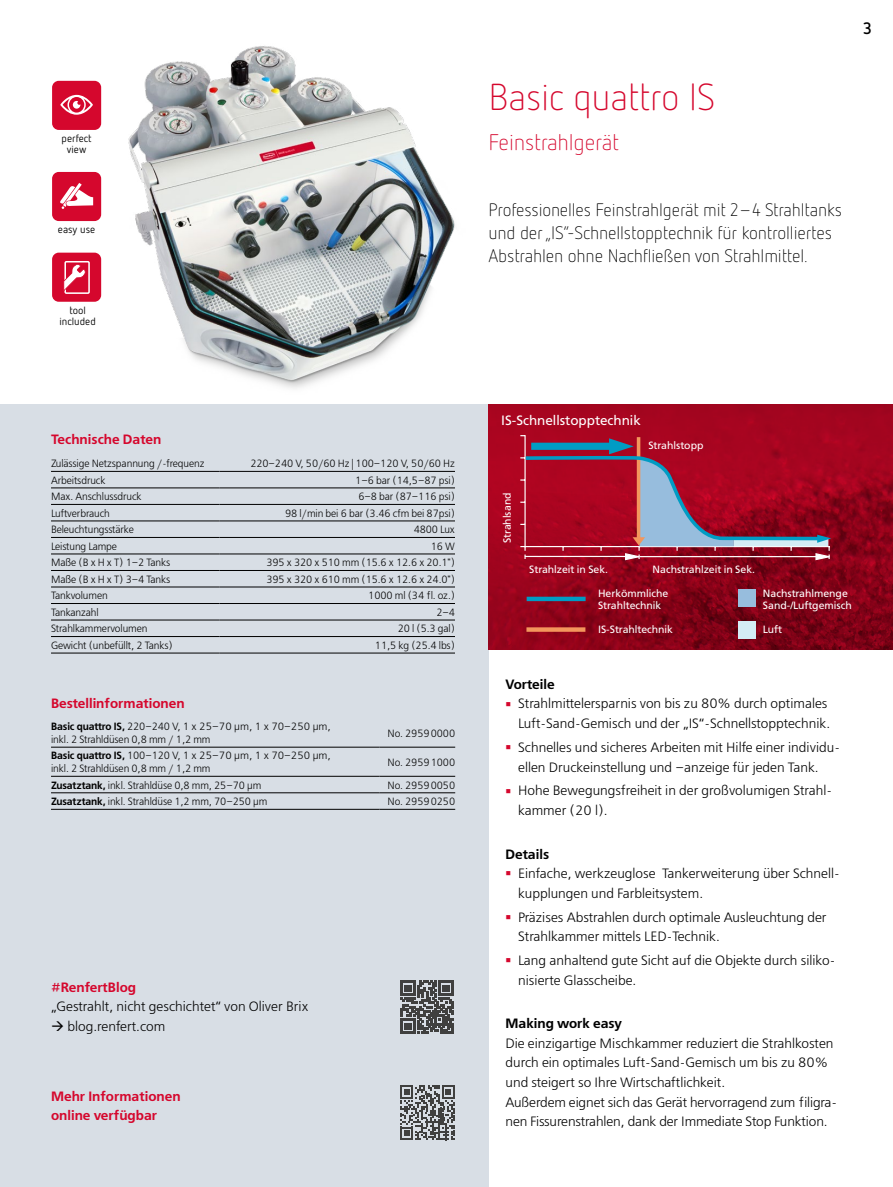
<style>
.page{position:relative;width:893px;height:1187px;background:#fff}
.page>*{position:absolute;margin:0;border:0;box-sizing:border-box;transform-origin:0 0}
.t1{font:300 37.5px "Netto Pro";letter-spacing:-.01em;color:#d5072d}
.t2{font:300 22.5px "Netto Pro";letter-spacing:-.01em;color:#d5072d}
.t3{font:300 18px/23.2px "Netto Pro";letter-spacing:-.01em;color:#000}
.t4{font:700 16.5px "Netto Pro";color:#000}
.t5{font:300 13.5px/19.6px "Free Set";color:#000}
.t6{font:600 13.5px/19.6px "Free Set";color:#d5072d}
.t7{font:600 13.5px "Free Set";color:#000}
.t8{font:13.5px "Free Set";color:#fff}
.t9{font:300 10.5px/12.6px "Free Set";letter-spacing:-.01em;color:#000;scale:.96 1}
.t10{font:10.5px/12px "Free Set";color:#fff}
.t11{font:10.5px/10.5px "Netto Pro";color:#000;text-align:center}
.s1{font-weight:600}
</style>
<div class="page">
<div style="left:0;top:404px;width:488px;height:782px;background:#d8dee5"></div>
<svg style="left:488px;top:404px;width:405px;height:245px;background:#91031a"></svg>
<img style="left:128px;top:46px;width:327px;height:343px">
<div style="left:52px;top:81px;width:49px;height:49px;background:#d5072d;border-radius:7px"></div>
<svg style="left:60px;top:95px;width:33px;height:20px"></svg>
<div style="left:52px;top:172px;width:49px;height:49px;background:#d5072d;border-radius:7px"></div>
<svg style="left:60px;top:183px;width:33px;height:26px"></svg>
<div style="left:52px;top:252px;width:49px;height:50px;background:#d5072d;border-radius:7px"></div>
<div style="left:64px;top:261px;width:26px;height:33px;border:2px solid #fff"></div>
<svg style="left:63px;top:264px;width:23px;height:28px"></svg>
<svg style="left:400px;top:1085px;width:55px;height:54px"></svg>
<hr style="left:51px;top:471px;width:169px;height:1px;background:#000">
<hr style="left:220px;top:471px;width:235px;height:1px;background:#000">
<hr style="left:51px;top:570px;width:169px;height:1px;background:#000">
<hr style="left:220px;top:570px;width:235px;height:1px;background:#000">
<hr style="left:51px;top:586px;width:169px;height:1px;background:#000">
<hr style="left:220px;top:586px;width:235px;height:1px;background:#000">
<hr style="left:51px;top:603px;width:169px;height:1px;background:#000">
<hr style="left:220px;top:603px;width:235px;height:1px;background:#000">
<hr style="left:51px;top:619px;width:169px;height:1px;background:#000">
<hr style="left:220px;top:619px;width:235px;height:1px;background:#000">
<hr style="left:51px;top:636px;width:169px;height:1px;background:#000">
<hr style="left:220px;top:636px;width:235px;height:1px;background:#000">
<hr style="left:51px;top:652px;width:169px;height:1px;background:#000">
<hr style="left:220px;top:652px;width:235px;height:1px;background:#000">
<hr style="left:51px;top:487px;width:169px;height:1px;background:#000">
<hr style="left:220px;top:487px;width:235px;height:1px;background:#000">
<hr style="left:51px;top:504px;width:169px;height:1px;background:#000">
<hr style="left:220px;top:504px;width:235px;height:1px;background:#000">
<hr style="left:51px;top:520px;width:169px;height:1px;background:#000">
<hr style="left:220px;top:520px;width:235px;height:1px;background:#000">
<hr style="left:51px;top:537px;width:169px;height:1px;background:#000">
<hr style="left:220px;top:537px;width:235px;height:1px;background:#000">
<hr style="left:51px;top:553px;width:169px;height:1px;background:#000">
<hr style="left:220px;top:553px;width:235px;height:1px;background:#000">
<hr style="left:51px;top:776px;width:328px;height:1px;background:#000">
<hr style="left:51px;top:792px;width:328px;height:1px;background:#000">
<hr style="left:51px;top:809px;width:328px;height:1px;background:#000">
<hr style="left:379px;top:776px;width:76px;height:1px;background:#000">
<hr style="left:379px;top:792px;width:76px;height:1px;background:#000">
<hr style="left:379px;top:809px;width:76px;height:1px;background:#000">
<hr style="left:51px;top:746px;width:328px;height:1px;background:#000">
<hr style="left:379px;top:746px;width:76px;height:1px;background:#000">
<svg style="left:401px;top:980px;width:52px;height:53px"></svg>
<div style="left:527px;top:596px;width:59px;height:5px;background:#009cc4"></div>
<svg style="left:526px;top:627px;width:59px;height:4px"></svg>
<div style="left:739px;top:589px;width:17px;height:17px;background:#97bddd"></div>
<div style="left:739px;top:621px;width:17px;height:17px;background:#d4ecf5"></div>
<svg style="left:520px;top:435px;width:311px;height:126px;background:#9d2640"></svg>
<hr style="left:525px;top:556px;width:104px;height:1px;background:#fff">
<hr style="left:639px;top:556px;width:182px;height:1px;background:#fff">
<p class="t11" style="left:62px;top:133px;width:32px">perfect view</p>
<p class="t11" style="left:58px;top:224px;width:39px">easy use</p>
<p class="t11" style="left:59px;top:305px;width:38px">tool included</p>
<h1 class="t1" style="left:488px;top:73px;width:228px">Basic quattro IS</h1>
<h2 class="t2" style="left:488px;top:128px;width:132px">Feinstrahlgerät</h2>
<h3 class="t3" style="left:488px;top:197px;width:355px">Professionelles Feinstrahlgerät mit 2–4 Strahltanks und der „IS“-Schnellstopptechnik für kontrolliertes<br>Abstrahlen ohne Nachfließen von Strahlmittel.</h3>
<p class="t4" style="left:863px;top:17px;width:10px">3</p>
<p class="t6" style="left:51px;top:430px;width:112px">Technische Daten</p>
<p class="t9" style="left:51px;top:457px;width:161px">Zulässige Netzspannung /-frequenz</p>
<p class="t9" style="left:250px;top:457px;width:215px">220–240 V, 50/60 Hz | 100–120 V, 50/60 Hz</p>
<p class="t9" style="left:51px;top:474px;width:58px">Arbeitsdruck</p>
<p class="t9" style="left:355px;top:474px;width:105px">1–6 bar (14,5–87 psi)</p>
<p class="t9" style="left:51px;top:490px;width:96px">Max. Anschlussdruck</p>
<p class="t9" style="left:358px;top:490px;width:102px">6–8 bar (87–116 psi)</p>
<p class="t9" style="left:51px;top:507px;width:63px">Luftverbrauch</p>
<p class="t9" style="left:285px;top:507px;width:179px">98 l/min bei 6 bar (3.46 cfm bei 87psi)</p>
<p class="t9" style="left:51px;top:523px;width:88px">Beleuchtungsstärke</p>
<p class="t9" style="left:414px;top:523px;width:45px">4800 Lux</p>
<p class="t9" style="left:51px;top:540px;width:70px">Leistung Lampe</p>
<p class="t9" style="left:431px;top:540px;width:27px">16 W</p>
<p class="t9" style="left:51px;top:556px;width:126px">Maße (B x H x T) 1–2 Tanks</p>
<p class="t9" style="left:266px;top:556px;width:198px">395 x 320 x 510 mm (15.6 x 12.6 x 20.1")</p>
<p class="t9" style="left:51px;top:573px;width:126px">Maße (B x H x T) 3–4 Tanks</p>
<p class="t9" style="left:266px;top:573px;width:198px">395 x 320 x 610 mm (15.6 x 12.6 x 24.0")</p>
<p class="t9" style="left:51px;top:589px;width:61px">Tankvolumen</p>
<p class="t9" style="left:368px;top:589px;width:92px">1000 ml (34 fl. oz.)</p>
<p class="t9" style="left:51px;top:606px;width:51px">Tankanzahl</p>
<p class="t9" style="left:436px;top:606px;width:21px">2–4</p>
<p class="t9" style="left:51px;top:622px;width:102px">Strahlkammervolumen</p>
<p class="t9" style="left:398px;top:622px;width:61px">20 l (5.3 gal)</p>
<p class="t9" style="left:51px;top:639px;width:128px">Gewicht (unbefüllt, 2 Tanks)</p>
<p class="t9" style="left:375px;top:639px;width:85px">11,5 kg (25.4 lbs)</p>
<p class="t6" style="left:51px;top:693px;width:135px">Bestellinformationen</p>
<p class="t9" style="left:51px;top:720px;width:293px"><span class="s1">Basic quattro IS,</span> 220–240 V, 1 x 25–70 µm, 1 x 70–250 µm, inkl. 2 Strahldüsen 0,8 mm / 1,2 mm</p>
<p class="t9" style="left:387px;top:726px;width:72px">No. 29590000</p>
<p class="t9" style="left:51px;top:749px;width:293px"><span class="s1">Basic quattro IS,</span> 100–120 V, 1 x 25–70 µm, 1 x 70–250 µm, inkl. 2 Strahldüsen 0,8 mm / 1,2 mm</p>
<p class="t9" style="left:387px;top:756px;width:72px">No. 29591000</p>
<p class="t9" style="left:51px;top:778px;width:221px"><span class="s1">Zusatztank,</span> inkl. Strahldüse 0,8 mm, 25–70 μ m</p>
<p class="t9" style="left:387px;top:778px;width:72px">No. 29590050</p>
<p class="t9" style="left:51px;top:795px;width:227px"><span class="s1">Zusatztank,</span> inkl. Strahldüse 1,2 mm, 70–250 μm</p>
<p class="t9" style="left:387px;top:795px;width:72px">No. 29590250</p>
<p class="t6" style="left:51px;top:977px;width:87px">#RenfertBlog</p>
<p class="t5" style="left:51px;top:997px;width:259px">„Gestrahlt, nicht geschichtet“ von Oliver Brix</p>
<p class="t5" style="left:51px;top:1016px;width:116px">→ blog.renfert.com</p>
<p class="t6" style="left:51px;top:1086px;width:131px">Mehr Informationen online verfügbar</p>
<p class="t8" style="left:501px;top:412px;width:141px">IS-Schnellstopptechnik</p>
<p class="t10" style="left:648px;top:439px;width:57px">Strahlstopp</p>
<p class="t10" style="left:501px;top:543px;width:52px;rotate:-90deg">Strahlsand</p>
<p class="t10" style="left:529px;top:563px;width:80px">Strahlzeit in Sek.</p>
<p class="t10" style="left:653px;top:563px;width:104px">Nachstrahlzeit in Sek.</p>
<p class="t10" style="left:598px;top:587px;width:72px">Herkömmliche<br>Strahltechnik</p>
<p class="t10" style="left:763px;top:587px;width:90px">Nachstrahlmenge<br>Sand-/Luftgemisch</p>
<p class="t10" style="left:598px;top:623px;width:77px">IS-Strahltechnik</p>
<p class="t10" style="left:763px;top:623px;width:21px">Luft</p>
<p class="t7" style="left:505px;top:676px;width:51px">Vorteile</p>
<p class="t5" style="left:518px;top:694px;width:313px">Strahlmittelersparnis von bis zu 80% durch optimales<br>Luft-Sand-Gemisch und der „IS“-Schnellstopptechnik.</p>
<p class="t5" style="left:518px;top:737px;width:323px">Schnelles und sicheres Arbeiten mit Hilfe einer individu&shy;ellen Druckeinstellung und –anzeige für jeden Tank.</p>
<p class="t5" style="left:518px;top:781px;width:315px">Hohe Bewegungsfreiheit in der großvolumigen Strahl&shy;kammer (20 l).</p>
<p class="t7" style="left:505px;top:845px;width:45px">Details</p>
<p class="t5" style="left:518px;top:863px;width:323px">Einfache, werkzeuglose Tankerweiterung über Schnell&shy;kupplungen und Farbleitsystem.</p>
<p class="t5" style="left:518px;top:907px;width:310px">Präzises Abstrahlen durch optimale Ausleuchtung der<br>Strahlkammer mittels LED-Technik.</p>
<p class="t5" style="left:518px;top:950px;width:319px">Lang anhaltend gute Sicht auf die Objekte durch siliko&shy;nisierte Glasscheibe.</p>
<p class="t7" style="left:505px;top:1015px;width:118px">Making work easy</p>
<p class="t5" style="left:505px;top:1033px;width:333px">Die einzigartige Mischkammer reduziert die Strahlkosten durch ein optimales Luft-Sand-Gemisch um bis zu 80% und steigert so Ihre Wirtschaftlichkeit.<br>Außerdem eignet sich das Gerät hervorragend zum filigra&shy;nen Fissurenstrahlen, dank der Immediate Stop Funktion.</p>
</div>
